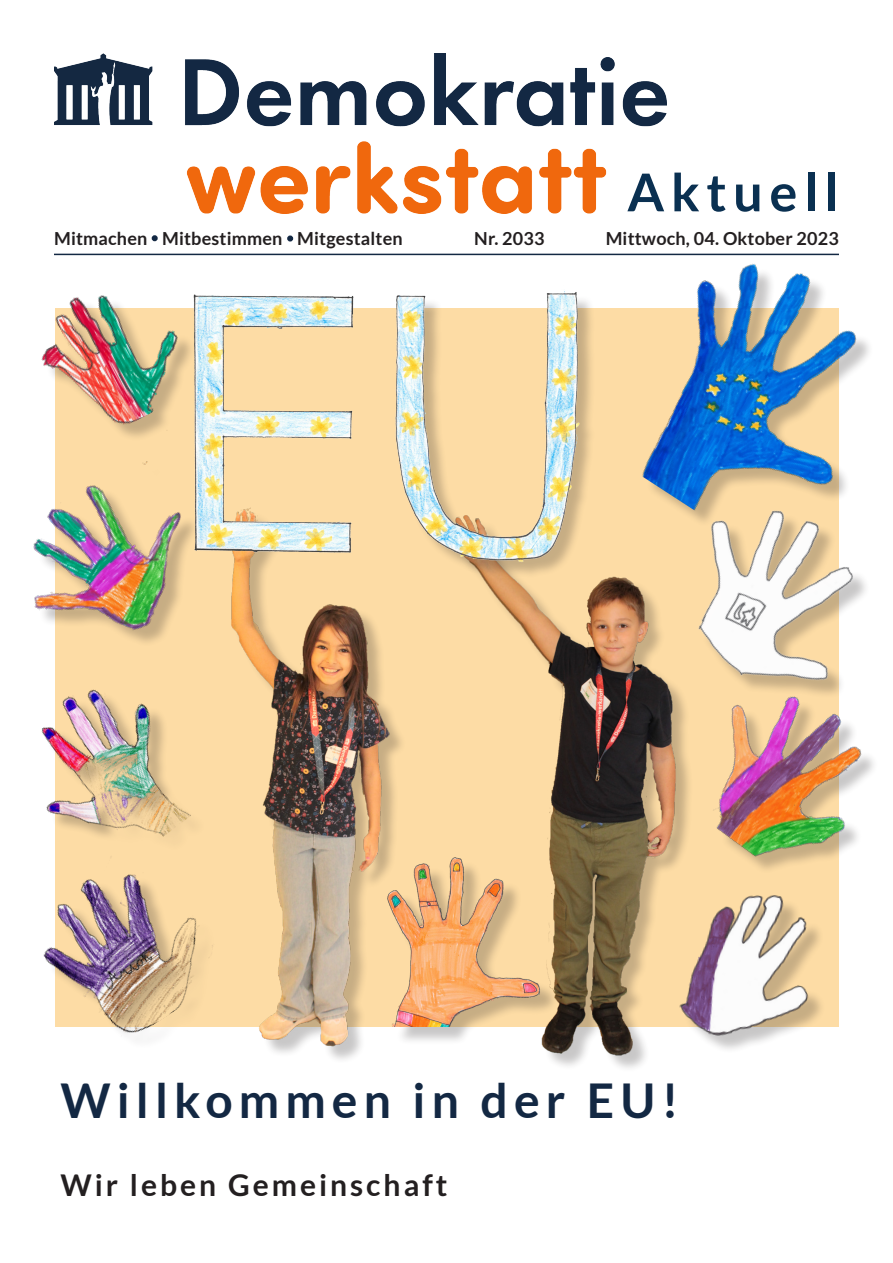
<style>
.page{position:relative;width:893px;height:1263px;background:#fff}
.page>*{position:absolute;margin:0;border:0;box-sizing:border-box;transform-origin:0 0}
.t1{font:700 52.2px "Lato";letter-spacing:.13em;color:#0a3051}
.t2{font:700 48px "Lato";letter-spacing:.13em;color:#132843}
.t3{font:700 30px "Lato";letter-spacing:.1em;color:#231f20}
.t4{font:700 18px "Lato";letter-spacing:.01em;color:#231f20}
</style>
<div class="page">
<img style="left:54px;top:53px;width:613px;height:160px">
<hr style="left:54px;top:254px;width:785px;height:1px;background:#132843">
<svg style="left:152px;top:235px;width:6px;height:6px"></svg>
<svg style="left:287px;top:235px;width:6px;height:6px"></svg>
<img style="left:518px;top:573px;width:143px;height:495px">
<img style="left:237px;top:587px;width:281px;height:473px">
<img style="left:211px;top:295px;width:159px;height:292px">
<img style="left:370px;top:291px;width:236px;height:297px">
<img style="left:637px;top:573px;width:229px;height:157px">
<img style="left:41px;top:253px;width:170px;height:153px">
<img style="left:33px;top:406px;width:209px;height:234px">
<img style="left:661px;top:648px;width:213px;height:252px">
<img style="left:43px;top:897px;width:194px;height:137px">
<div style="left:390px;top:860px;width:168px;height:185px;background:#231f20;opacity:.25"></div>
<img style="left:354px;top:813px;width:203px;height:214px">
<img style="left:41px;top:640px;width:204px;height:257px">
<img style="left:651px;top:866px;width:185px;height:192px">
<img style="left:581px;top:174px;width:288px;height:399px">
<p class="t1" style="left:627px;top:162px;width:213px">Aktuell</p>
<p class="t4" style="left:54px;top:228px;width:350px">Mitmachen Mitbestimmen Mitgestalten</p>
<p class="t4" style="left:474px;top:228px;width:72px">Nr. 2033</p>
<p class="t4" style="left:606px;top:228px;width:235px">Mittwoch, 04. Oktober 2023</p>
<p class="t2" style="left:60px;top:1073px;width:620px">Willkommen in der EU!</p>
<p class="t3" style="left:60px;top:1168px;width:389px">Wir leben Gemeinschaft</p>
</div>
